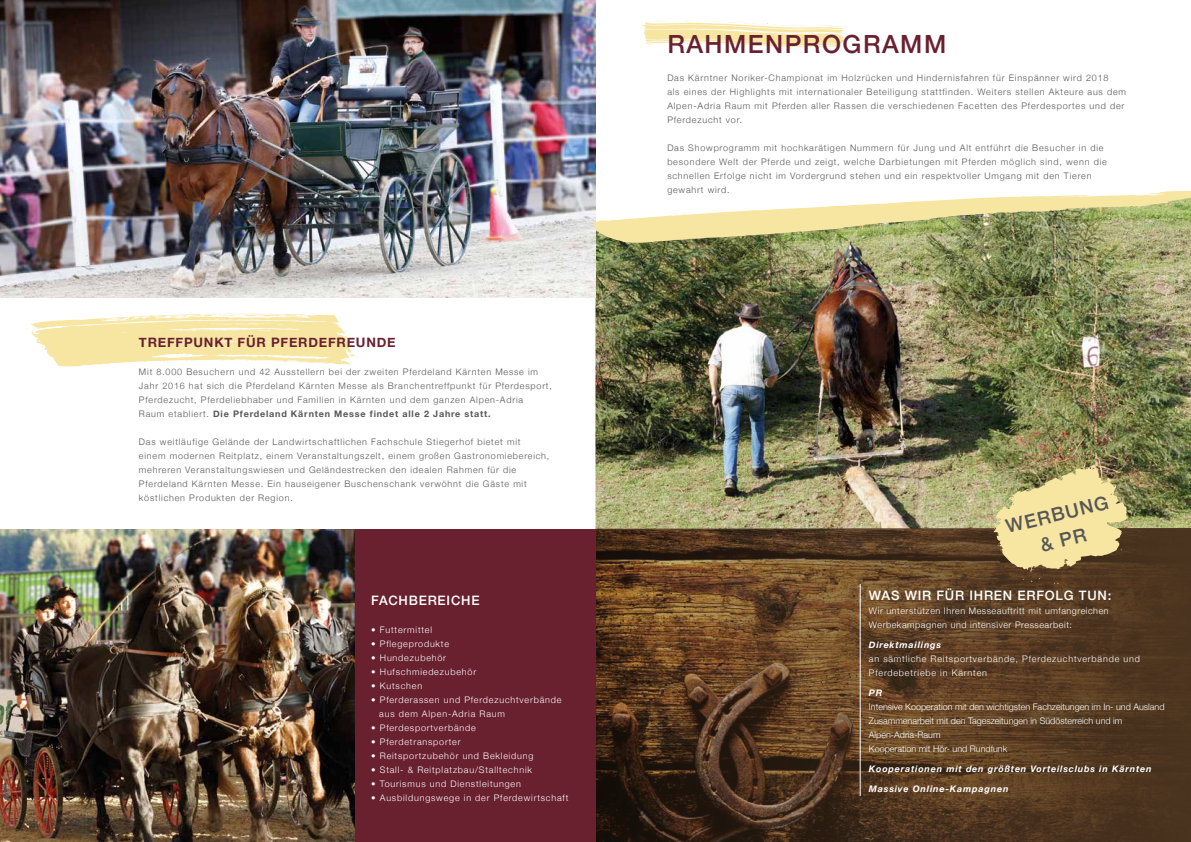
<style>
.page{position:relative;width:1191px;height:842px;background:#fff}
.page>*{position:absolute;margin:0;border:0;box-sizing:border-box;transform-origin:0 0}
.t1{font:500 25px "Helvetica Neue";letter-spacing:.06em;color:#69202f}
.t2{font:500 18.9px/26.2px "Helvetica Neue";color:#575756;text-align:center}
.t3{font:500 13px "Helvetica Neue";letter-spacing:.06em;color:#fff}
.t4{font:700 13px "Helvetica Neue";letter-spacing:.06em;color:#69202f}
.t5{font:300 9px/14px "Helvetica Neue";letter-spacing:.09em;color:#575756}
.t6{font:300 9px/14px "Helvetica Neue";letter-spacing:.09em;color:#fff}
.t7{font:300 9px/14px "Helvetica Neue";color:#fff}
.t8{font:300 9px/14px "Helvetica Neue";letter-spacing:.06em;color:#fff}
.t9{font:italic 700 9px "Helvetica Neue";letter-spacing:.09em;color:#fff}
.s1{font-weight:700}
</style>
<div class="page">
<img style="left:595px;top:243px;width:596px;height:285px">
<div style="left:354px;top:529px;width:241px;height:313px;background:#69202f"></div>
<svg style="left:25px;top:314px;width:329px;height:53px"></svg>
<svg style="left:640px;top:20px;width:206px;height:28px"></svg>
<img style="left:0;top:0;width:595px;height:298px">
<img style="left:0;top:529px;width:354px;height:313px">
<svg style="left:593px;top:191px;width:598px;height:52px"></svg>
<svg style="left:595px;top:528px;width:596px;height:314px;background:#573b22"></svg>
<hr style="left:860px;top:584px;width:1px;height:212px;background:#fff">
<svg style="left:1060px;top:447px;width:12px;height:8px"></svg>
<svg style="left:993px;top:465px;width:135px;height:119px;background:#bfae78"></svg>
<h3 class="t4" style="left:139px;top:332px;width:258px">TREFFPUNKT FÜR PFERDEFREUNDE</h3>
<p class="t5" style="left:139px;top:364px;width:414px">Mit 8.000 Besuchern und 42 Ausstellern bei der zweiten Pferdeland Kärnten Messe im Jahr 2016 hat sich die Pferdeland Kärnten Messe als Branchentreffpunkt für Pferdesport, Pferdezucht, Pferdeliebhaber und Familien in Kärnten und dem ganzen Alpen-Adria<br>Raum etabliert. <span class="s1">Die Pferdeland Kärnten Messe findet alle 2 Jahre statt.</span></p>
<p class="t5" style="left:139px;top:434px;width:412px">Das weitläufige Gelände der Landwirtschaftlichen Fachschule Stiegerhof bietet mit<br>einem modernen Reitplatz, einem Veranstaltungszelt, einem großen Gastronomiebereich, mehreren Veranstaltungswiesen und Geländestrecken den idealen Rahmen für die Pferdeland Kärnten Messe. Ein hauseigener Buschenschank verwöhnt die Gäste mit köstlichen Produkten der Region.</p>
<h3 class="t3" style="left:371px;top:589px;width:110px">FACHBEREICHE</h3>
<p class="t6" style="left:371px;top:622px;width:62px">• Futtermittel</p>
<p class="t6" style="left:371px;top:636px;width:79px">• Pflegeprodukte</p>
<p class="t6" style="left:371px;top:650px;width:76px">• Hundezubehör</p>
<p class="t6" style="left:371px;top:664px;width:106px">• Hufschmiedezubehör</p>
<p class="t6" style="left:371px;top:678px;width:52px">• Kutschen</p>
<p class="t6" style="left:379px;top:692px;width:184px;text-indent:-8px">• Pferderassen und Pferdezuchtverbände aus dem Alpen-Adria Raum</p>
<p class="t6" style="left:371px;top:720px;width:106px">• Pferdesportverbände</p>
<p class="t6" style="left:371px;top:734px;width:91px">• Pferdetransporter</p>
<p class="t6" style="left:371px;top:748px;width:164px">• Reitsportzubehör und Bekleidung</p>
<p class="t6" style="left:371px;top:762px;width:162px">• Stall- &amp; Reitplatzbau/Stalltechnik</p>
<p class="t6" style="left:371px;top:776px;width:151px">• Tourismus und Dienstleitungen</p>
<p class="t6" style="left:371px;top:790px;width:199px">• Ausbildungswege in der Pferdewirtschaft</p>
<h1 class="t1" style="left:667px;top:24px;width:280px">RAHMENPROGRAMM</h1>
<p class="t5" style="left:667px;top:70px;width:460px">Das Kärntner Noriker-Championat im Holzrücken und Hindernisfahren für Einspänner wird 2018<br>als eines der Highlights mit internationaler Beteiligung stattfinden. Weiters stellen Akteure aus dem Alpen-Adria Raum mit Pferden aller Rassen die verschiedenen Facetten des Pferdesportes und der Pferdezucht vor.</p>
<p class="t5" style="left:667px;top:140px;width:441px">Das Showprogramm mit hochkarätigen Nummern für Jung und Alt entführt die Besucher in die besondere Welt der Pferde und zeigt, welche Darbietungen mit Pferden möglich sind, wenn die schnellen Erfolge nicht im Vordergrund stehen und ein respektvoller Umgang mit den Tieren gewahrt wird.</p>
<h2 class="t2" style="left:1002px;top:513px;width:106px;rotate:-14deg">WERBUNG &amp; PR</h2>
<h3 class="t3" style="left:869px;top:585px;width:244px">WAS WIR FÜR IHREN ERFOLG TUN:</h3>
<p class="t8" style="left:869px;top:603px;width:241px">Wir unterstützen Ihren Messeauftritt mit umfangreichen<br>Werbekampagnen und intensiver Pressearbeit:</p>
<p class="t9" style="left:869px;top:638px;width:74px">Direktmailings</p>
<p class="t6" style="left:869px;top:651px;width:272px">an sämtliche Reitsportverbände, Pferdezuchtverbände und<br>Pferdebetriebe in Kärnten</p>
<p class="t9" style="left:869px;top:686px;width:15px">PR</p>
<p class="t7" style="left:869px;top:699px;width:297px">Intensive Kooperation mit den wichtigsten Fachzeitungen im In- und Ausland Zusammenarbeit mit den Tageszeitungen in Südösterreich und im Alpen-Adria-Raum<br>Kooperation mit Hör- und Rundfunk</p>
<p class="t9" style="left:869px;top:762px;width:284px">Kooperationen mit den größten Vorteilsclubs in Kärnten</p>
<p class="t9" style="left:869px;top:782px;width:141px">Massive Online-Kampagnen</p>
</div>
